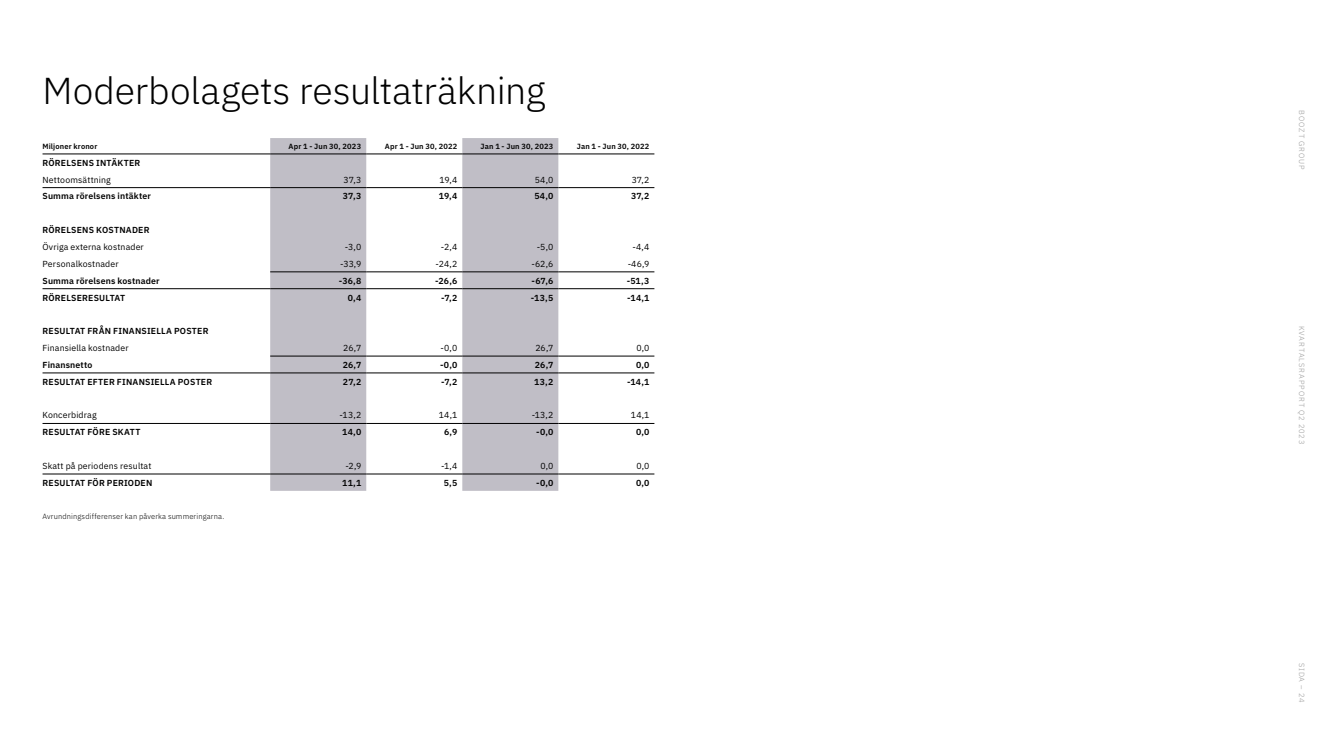
<style>
.page{position:relative;width:1323px;height:745px;background:#fff}
.page>*{position:absolute;margin:0;border:0;box-sizing:border-box;transform-origin:0 0}
.t1{font:300 37.5px "IBM Plex Sans";letter-spacing:-.005em;color:#000}
.t2{font:8.75px "IBM Plex Sans Sm Bld";letter-spacing:.02em;color:#000}
.t3{font:8.75px "IBM Plex Sans";letter-spacing:.015em;color:#000}
.t4{font:7.5px "IBM Plex Sans Sm Bld";letter-spacing:.02em;color:#000}
.t5{font:300 7.5px "IBM Plex Sans";letter-spacing:.02em;color:#000}
.t6{font:300 7.5px "IBM Plex Sans";letter-spacing:.125em;color:#999}
</style>
<div class="page">
<svg style="left:270px;top:138px;width:288px;height:352px;fill:#c0bec6"></svg>
<hr style="left:43px;top:154px;width:227px;height:1px;background:#000">
<hr style="left:270px;top:154px;width:96px;height:1px;background:#000">
<hr style="left:366px;top:154px;width:96px;height:1px;background:#000">
<hr style="left:462px;top:154px;width:96px;height:1px;background:#000">
<hr style="left:558px;top:154px;width:96px;height:1px;background:#000">
<hr style="left:43px;top:187px;width:227px;height:1px;background:#000">
<hr style="left:270px;top:187px;width:96px;height:1px;background:#000">
<hr style="left:366px;top:187px;width:96px;height:1px;background:#000">
<hr style="left:462px;top:187px;width:96px;height:1px;background:#000">
<hr style="left:558px;top:187px;width:96px;height:1px;background:#000">
<hr style="left:270px;top:271px;width:96px;height:1px;background:#000">
<hr style="left:366px;top:271px;width:96px;height:1px;background:#000">
<hr style="left:462px;top:271px;width:96px;height:1px;background:#000">
<hr style="left:558px;top:271px;width:96px;height:1px;background:#000">
<hr style="left:43px;top:288px;width:227px;height:1px;background:#000">
<hr style="left:270px;top:288px;width:96px;height:1px;background:#000">
<hr style="left:366px;top:288px;width:96px;height:1px;background:#000">
<hr style="left:462px;top:288px;width:96px;height:1px;background:#000">
<hr style="left:558px;top:288px;width:96px;height:1px;background:#000">
<hr style="left:43px;top:372px;width:227px;height:1px;background:#000">
<hr style="left:270px;top:372px;width:96px;height:1px;background:#000">
<hr style="left:366px;top:372px;width:96px;height:1px;background:#000">
<hr style="left:462px;top:372px;width:96px;height:1px;background:#000">
<hr style="left:558px;top:372px;width:96px;height:1px;background:#000">
<hr style="left:270px;top:355px;width:96px;height:1px;background:#000">
<hr style="left:366px;top:355px;width:96px;height:1px;background:#000">
<hr style="left:462px;top:355px;width:96px;height:1px;background:#000">
<hr style="left:558px;top:355px;width:96px;height:1px;background:#000">
<hr style="left:43px;top:423px;width:227px;height:1px;background:#000">
<hr style="left:270px;top:423px;width:96px;height:1px;background:#000">
<hr style="left:366px;top:423px;width:96px;height:1px;background:#000">
<hr style="left:462px;top:423px;width:96px;height:1px;background:#000">
<hr style="left:558px;top:423px;width:96px;height:1px;background:#000">
<hr style="left:43px;top:473px;width:227px;height:1px;background:#000">
<hr style="left:270px;top:473px;width:96px;height:1px;background:#000">
<hr style="left:366px;top:473px;width:96px;height:1px;background:#000">
<hr style="left:462px;top:473px;width:96px;height:1px;background:#000">
<hr style="left:558px;top:473px;width:96px;height:1px;background:#000">
<h1 class="t1" style="left:43px;top:63px;width:504px">Moderbolagets resultaträkning</h1>
<p class="t4" style="left:43px;top:140px;width:56px">Miljoner kronor</p>
<p class="t4" style="left:289px;top:140px;width:74px">Apr 1 - Jun 30, 2023</p>
<p class="t4" style="left:385px;top:140px;width:74px">Apr 1 - Jun 30, 2022</p>
<p class="t4" style="left:480px;top:140px;width:74px">Jan 1 - Jun 30, 2023</p>
<p class="t4" style="left:577px;top:140px;width:74px">Jan 1 - Jun 30, 2022</p>
<p class="t2" style="left:43px;top:156px;width:99px">RÖRELSENS INTÄKTER</p>
<p class="t3" style="left:43px;top:173px;width:70px">Nettoomsättning</p>
<p class="t3" style="left:343px;top:173px;width:19px">37,3</p>
<p class="t3" style="left:439px;top:173px;width:19px">19,4</p>
<p class="t3" style="left:535px;top:173px;width:20px">54,0</p>
<p class="t3" style="left:632px;top:173px;width:19px">37,2</p>
<p class="t2" style="left:43px;top:189px;width:110px">Summa rörelsens intäkter</p>
<p class="t2" style="left:343px;top:189px;width:20px">37,3</p>
<p class="t2" style="left:439px;top:189px;width:20px">19,4</p>
<p class="t2" style="left:534px;top:189px;width:21px">54,0</p>
<p class="t2" style="left:631px;top:189px;width:20px">37,2</p>
<p class="t2" style="left:43px;top:223px;width:108px">RÖRELSENS KOSTNADER</p>
<p class="t3" style="left:43px;top:240px;width:103px">Övriga externa kostnader</p>
<p class="t3" style="left:345px;top:240px;width:18px">-3,0</p>
<p class="t3" style="left:441px;top:240px;width:18px">-2,4</p>
<p class="t3" style="left:537px;top:240px;width:18px">-5,0</p>
<p class="t3" style="left:632px;top:240px;width:18px">-4,4</p>
<p class="t3" style="left:43px;top:257px;width:78px">Personalkostnader</p>
<p class="t3" style="left:340px;top:257px;width:23px">-33,9</p>
<p class="t3" style="left:435px;top:257px;width:23px">-24,2</p>
<p class="t3" style="left:531px;top:257px;width:24px">-62,6</p>
<p class="t3" style="left:628px;top:257px;width:23px">-46,9</p>
<p class="t2" style="left:43px;top:273px;width:119px">Summa rörelsens kostnader</p>
<p class="t2" style="left:339px;top:273px;width:24px">-36,8</p>
<p class="t2" style="left:435px;top:273px;width:24px">-26,6</p>
<p class="t2" style="left:531px;top:273px;width:23px">-67,6</p>
<p class="t2" style="left:627px;top:273px;width:24px">-51,3</p>
<p class="t2" style="left:43px;top:290px;width:84px">RÖRELSERESULTAT</p>
<p class="t2" style="left:348px;top:290px;width:15px">0,4</p>
<p class="t2" style="left:441px;top:290px;width:18px">-7,2</p>
<p class="t2" style="left:531px;top:290px;width:24px">-13,5</p>
<p class="t2" style="left:627px;top:290px;width:24px">-14,1</p>
<p class="t2" style="left:43px;top:324px;width:167px">RESULTAT FRÅN FINANSIELLA POSTER</p>
<p class="t3" style="left:43px;top:341px;width:88px">Finansiella kostnader</p>
<p class="t3" style="left:343px;top:341px;width:19px">26,7</p>
<p class="t3" style="left:440px;top:341px;width:18px">-0,0</p>
<p class="t3" style="left:535px;top:341px;width:19px">26,7</p>
<p class="t3" style="left:636px;top:341px;width:15px">0,0</p>
<p class="t2" style="left:43px;top:358px;width:51px">Finansnetto</p>
<p class="t2" style="left:343px;top:358px;width:20px">26,7</p>
<p class="t2" style="left:440px;top:358px;width:19px">-0,0</p>
<p class="t2" style="left:535px;top:358px;width:20px">26,7</p>
<p class="t2" style="left:636px;top:358px;width:15px">0,0</p>
<p class="t2" style="left:43px;top:374px;width:171px">RESULTAT EFTER FINANSIELLA POSTER</p>
<p class="t2" style="left:343px;top:374px;width:20px">27,2</p>
<p class="t2" style="left:441px;top:374px;width:18px">-7,2</p>
<p class="t2" style="left:534px;top:374px;width:21px">13,2</p>
<p class="t2" style="left:627px;top:374px;width:24px">-14,1</p>
<p class="t3" style="left:43px;top:408px;width:56px">Koncerbidrag</p>
<p class="t3" style="left:340px;top:408px;width:23px">-13,2</p>
<p class="t3" style="left:439px;top:408px;width:20px">14,1</p>
<p class="t3" style="left:532px;top:408px;width:23px">-13,2</p>
<p class="t3" style="left:631px;top:408px;width:20px">14,1</p>
<p class="t2" style="left:43px;top:425px;width:99px">RESULTAT FÖRE SKATT</p>
<p class="t2" style="left:342px;top:425px;width:21px">14,0</p>
<p class="t2" style="left:444px;top:425px;width:15px">6,9</p>
<p class="t2" style="left:536px;top:425px;width:19px">-0,0</p>
<p class="t2" style="left:636px;top:425px;width:15px">0,0</p>
<p class="t3" style="left:43px;top:459px;width:110px">Skatt på periodens resultat</p>
<p class="t3" style="left:345px;top:459px;width:17px">-2,9</p>
<p class="t3" style="left:441px;top:459px;width:18px">-1,4</p>
<p class="t3" style="left:540px;top:459px;width:15px">0,0</p>
<p class="t3" style="left:636px;top:459px;width:15px">0,0</p>
<p class="t2" style="left:43px;top:475px;width:111px">RESULTAT FÖR PERIODEN</p>
<p class="t2" style="left:342px;top:475px;width:20px">11,1</p>
<p class="t2" style="left:444px;top:475px;width:15px">5,5</p>
<p class="t2" style="left:536px;top:475px;width:19px">-0,0</p>
<p class="t2" style="left:636px;top:475px;width:15px">0,0</p>
<p class="t5" style="left:43px;top:510px;width:183px">Avrundningsdifferenser kan påverka summeringarna.</p>
<p class="t6" style="left:1307px;top:110px;width:61px;rotate:90deg">BOOZT GROUP</p>
<p class="t6" style="left:1307px;top:325px;width:120px;rotate:90deg">KVARTALSRAPPORT Q2 2023</p>
<p class="t6" style="left:1307px;top:662px;width:41px;rotate:90deg">SIDA – 24</p>
</div>
